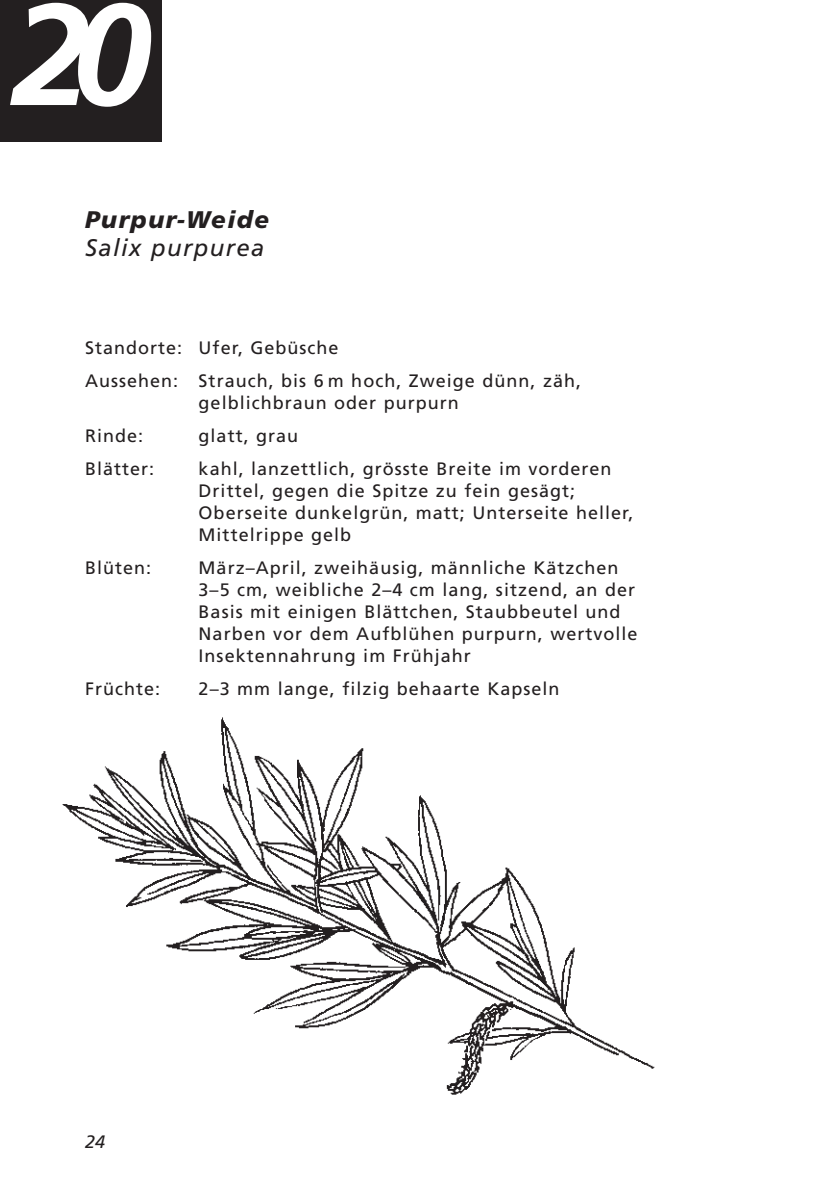
<style>
.page{position:relative;width:840px;height:1191px;background:#fff}
.page>*{position:absolute;margin:0;border:0;box-sizing:border-box;transform-origin:0 0}
.t1{font:italic 700 144px "Frutiger";color:#fff}
.t2{font:italic 24px "Frutiger";letter-spacing:.055em;color:#231f20}
.t3{font:italic 900 24px "Frutiger";letter-spacing:.06em;color:#231f20}
.t4{font:18px/22px "Frutiger";letter-spacing:.055em;color:#231f20}
.t5{font:italic 18px "Frutiger";color:#231f20}
</style>
<div class="page">
<div style="left:0;top:0;width:162px;height:142px;background:#231f20"></div>
<img style="left:62px;top:717px;width:593px;height:378px">
<h1 class="t1" style="left:11px;top:-3px;width:142px">20</h1>
<h2 class="t3" style="left:85px;top:210px;width:185px">Purpur-Weide</h2>
<h2 class="t2" style="left:85px;top:238px;width:181px">Salix purpurea</h2>
<p class="t4" style="left:85px;top:332px;width:497px;line-height:33px">Standorte: Ufer, Gebüsche<br>Aussehen: Strauch, bis 6 m hoch, Zweige dünn, zäh,</p>
<p class="t4" style="left:198px;top:393px;width:261px">gelblichbraun oder purpurn</p>
<p class="t4" style="left:85px;top:426px;width:59px">Rinde:</p>
<p class="t4" style="left:198px;top:426px;width:101px">glatt, grau</p>
<p class="t4" style="left:85px;top:459px;width:71px">Blätter:</p>
<p class="t4" style="left:198px;top:459px;width:436px">kahl, lanzettlich, grösste Breite im vorderen Drittel, gegen die Spitze zu fein gesägt; Oberseite dunkelgrün, matt; Unterseite heller, Mittelrippe gelb</p>
<p class="t4" style="left:85px;top:558px;width:68px">Blüten:</p>
<p class="t4" style="left:198px;top:558px;width:440px">März–April, zweihäusig, männliche Kätzchen 3–5 cm, weibliche 2–4 cm lang, sitzend, an der Basis mit einigen Blättchen, Staubbeutel und Narben vor dem Aufblühen purpurn, wertvolle Insektennahrung im Frühjahr</p>
<p class="t4" style="left:85px;top:679px;width:76px">Früchte:</p>
<p class="t4" style="left:198px;top:679px;width:362px">2–3 mm lange, filzig behaarte Kapseln</p>
<p class="t5" style="left:85px;top:1134px;width:22px">24</p>
</div>
